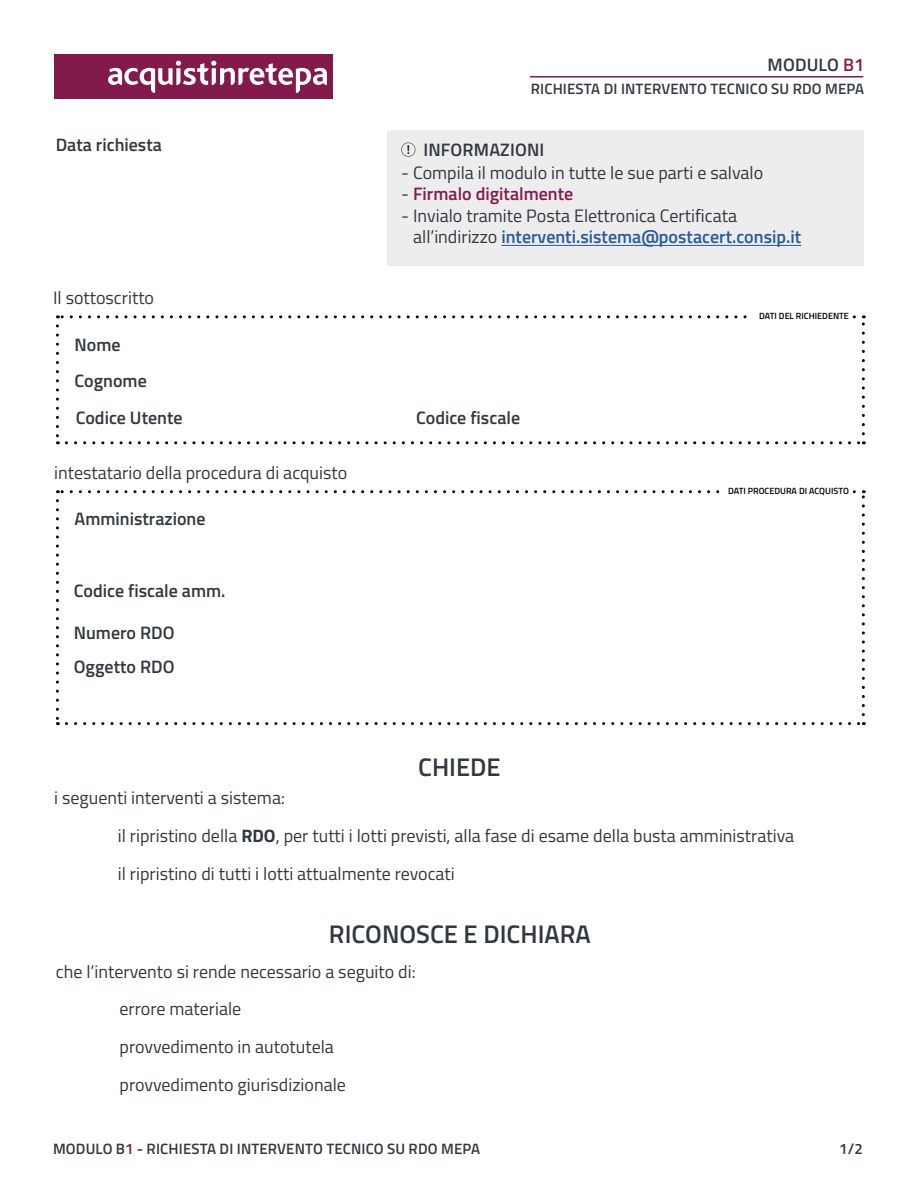
<style>
.page{position:relative;width:918px;height:1188px;background:#fff}
.page>*{position:absolute;margin:0;border:0;box-sizing:border-box;transform-origin:0 0}
.t1{font:600 25.5px "Titillium";color:#313840}
.t2{font:18px "Titillium";color:#313840}
.t3{font:600 18px "Titillium";color:#313840}
.t4{font:600 18px "Titillium";color:#275b9b}
.t5{font:600 18px "Titillium";color:#821b4c}
.t6{font:600 15px "Titillium";letter-spacing:.01em;color:#313840}
.t7{font:600 9px "Titillium";color:#000}
.s1{color:#821b4c}
.s2{font-weight:400;color:#313840}
.s3{font-weight:700}
</style>
<div class="page">
<svg style="left:56px;top:326px;width:3px;height:118px"></svg>
<svg style="left:66px;top:441px;width:798px;height:3px"></svg>
<svg style="left:862px;top:315px;width:3px;height:119px"></svg>
<svg style="left:57px;top:315px;width:797px;height:3px"></svg>
<div style="left:54px;top:54px;width:279px;height:45px;background:#821b4c"></div>
<svg style="left:108px;top:61px;width:219px;height:32px"></svg>
<svg style="left:56px;top:501px;width:3px;height:224px"></svg>
<svg style="left:66px;top:722px;width:798px;height:3px"></svg>
<svg style="left:862px;top:490px;width:3px;height:225px"></svg>
<svg style="left:57px;top:490px;width:797px;height:3px"></svg>
<div style="left:725px;top:488px;width:124px;height:12px;background:#fff"></div>
<div style="left:753px;top:312px;width:96px;height:13px;background:#fff"></div>
<div style="left:387px;top:130px;width:477px;height:136px;background:#ededee"></div>
<hr style="left:501px;top:245px;width:300px;height:1px;background:#275b9b">
<svg style="left:401px;top:142px;width:14px;height:15px"></svg>
<hr style="left:530px;top:76px;width:333px;height:2px;background:#821b4c">
<p class="t3" style="left:56px;top:131px;width:108px">Data richiesta</p>
<p class="t2" style="left:53px;top:284px;width:103px">Il sottoscritto</p>
<p class="t3" style="left:75px;top:331px;width:48px">Nome</p>
<p class="t3" style="left:75px;top:367px;width:74px">Cognome</p>
<p class="t3" style="left:76px;top:404px;width:108px">Codice Utente</p>
<p class="t2" style="left:54px;top:459px;width:295px">intestatario della procedura di acquisto</p>
<p class="t3" style="left:75px;top:505px;width:132px">Amministrazione</p>
<p class="t3" style="left:74px;top:578px;width:153px">Codice fiscale amm.</p>
<p class="t3" style="left:74px;top:619px;width:102px">Numero RDO</p>
<p class="t3" style="left:74px;top:653px;width:102px">Oggetto RDO</p>
<p class="t3" style="left:768px;top:52px;width:98px">MODULO <span class="s1">B1</span></p>
<p class="t6" style="left:531px;top:78px;width:335px">RICHIESTA DI INTERVENTO TECNICO SU RDO MEPA</p>
<p class="t3" style="left:423px;top:137px;width:123px">INFORMAZIONI</p>
<p class="t2" style="left:401px;top:159px;width:363px">- Compila il modulo in tutte le sue parti e salvalo</p>
<p class="t5" style="left:401px;top:180px;width:174px"><span class="s2">-</span> Firmalo digitalmente</p>
<p class="t2" style="left:401px;top:202px;width:337px">- Invialo tramite Posta Elettronica Certificata</p>
<p class="t4" style="left:413px;top:224px;width:390px"><span class="s2">all’indirizzo</span> interventi.sistema@postacert.consip.it</p>
<p class="t3" style="left:416px;top:404px;width:105px">Codice fiscale</p>
<p class="t1" style="left:418px;top:748px;width:84px">CHIEDE</p>
<p class="t7" style="left:759px;top:309px;width:91px">DATI DEL RICHIEDENTE</p>
<p class="t7" style="left:728px;top:484px;width:122px">DATI PROCEDURA DI ACQUISTO</p>
<p class="t2" style="left:54px;top:785px;width:232px">i seguenti interventi a sistema:</p>
<p class="t2" style="left:118px;top:822px;width:678px">il ripristino della <span class="s3">RDO</span>, per tutti i lotti previsti, alla fase di esame della busta amministrativa</p>
<p class="t2" style="left:118px;top:860px;width:339px">il ripristino di tutti i lotti attualmente revocati</p>
<p class="t1" style="left:329px;top:915px;width:263px">RICONOSCE E DICHIARA</p>
<p class="t2" style="left:56px;top:958px;width:361px">che l’intervento si rende necessario a seguito di:</p>
<p class="t2" style="left:120px;top:996px;width:123px">errore materiale</p>
<p class="t2" style="left:120px;top:1034px;width:216px">provvedimento in autotutela</p>
<p class="t2" style="left:120px;top:1071px;width:228px">provvedimento giurisdizionale</p>
<p class="t6" style="left:53px;top:1137px;width:429px">MODULO B<span class="s1">1</span> - RICHIESTA DI INTERVENTO TECNICO SU RDO MEPA</p>
<p class="t6" style="left:839px;top:1137px;width:25px">1/2</p>
</div>
